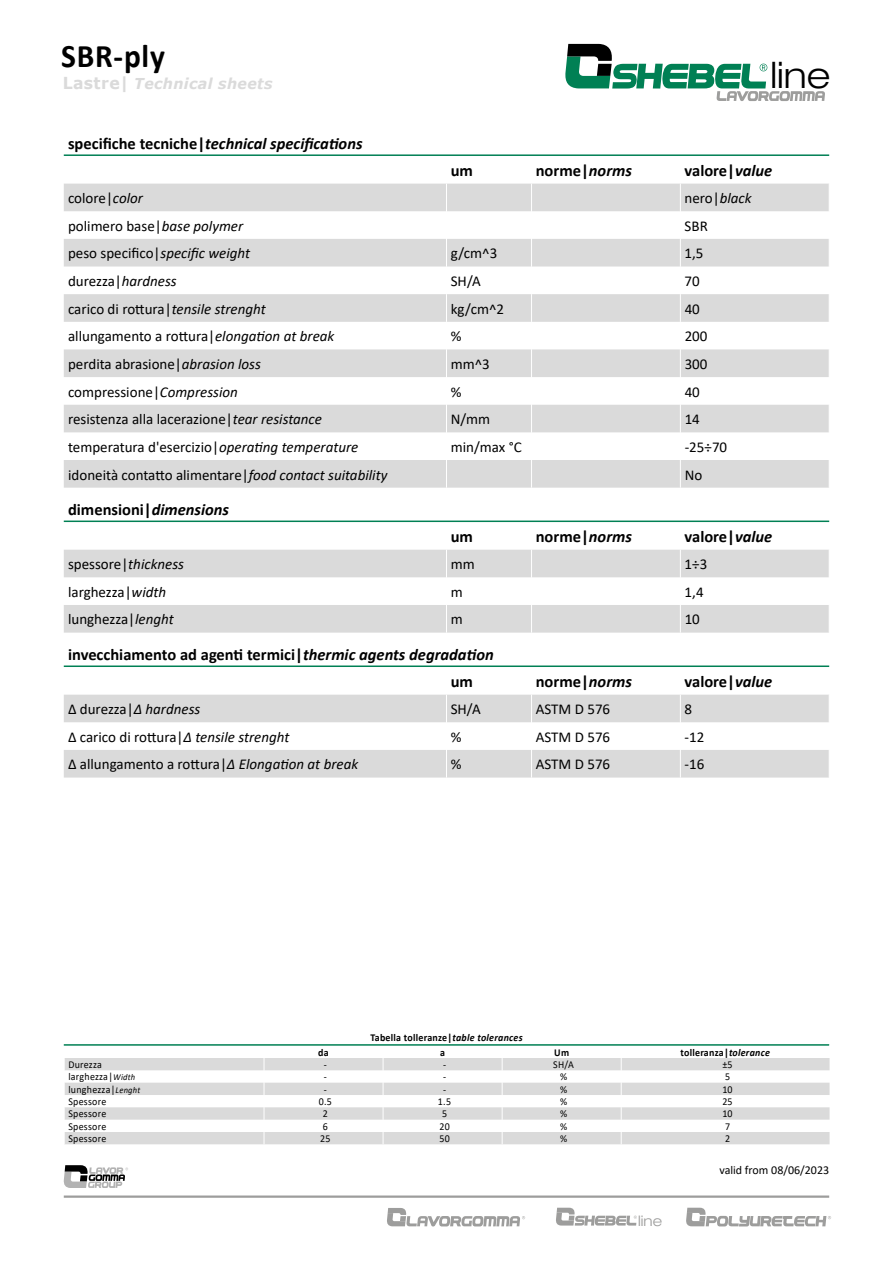
<style>
.page{position:relative;width:893px;height:1263px;background:#fff}
.page>*{position:absolute;margin:0;border:0;box-sizing:border-box;transform-origin:0 0}
.t1{font:300 expanded 36.45px "Helvetica Neue LT Std";color:#000}
.t2{font:700 33px "Calibri";letter-spacing:.025em;color:#000;scale:.95 1}
.t3{font:700 16.5px/27.2px "Calibri";color:#000}
.t4{font:italic 700 16.5px "Calibri";color:#000}
.t5{font:15px "Calibri";color:#000}
.t6{font:italic 700 15px "Verdana";letter-spacing:.025em;color:#dadada;scale:.95 1}
.t7{font:300 expanded 14.55px "Helvetica Neue LT Std";color:#9d9d9c}
.t8{font:12px "Calibri";color:#000}
.t9{font:10.5px "Calibri";letter-spacing:.025em;color:#000;scale:.95 1}
.t10{font:700 10.5px "Calibri";letter-spacing:.025em;color:#000;scale:.95 1}
.s1{font-style:normal;font-size:16.5px}
.s2{font-style:normal}
.s3{font-style:italic}
.s4{font-style:italic;font-size:9px}
</style>
<div class="page">
<svg style="left:387px;top:1208px;width:138px;height:18px"></svg>
<svg style="left:556px;top:1208px;width:81px;height:17px"></svg>
<svg style="left:686px;top:1208px;width:145px;height:18px"></svg>
<hr style="left:64px;top:1195px;width:765px;height:3px;background:#9d9d9c">
<svg style="left:63px;top:1165px;width:65px;height:23px"></svg>
<svg style="left:565px;top:44px;width:260px;height:57px"></svg>
<hr style="left:64px;top:154px;width:765px;height:2px;background:#008054">
<svg style="left:64px;top:184px;width:765px;height:304px;fill:#dadada"></svg>
<svg style="left:446px;top:184px;width:1px;height:304px"></svg>
<svg style="left:531px;top:184px;width:1px;height:304px"></svg>
<svg style="left:680px;top:184px;width:1px;height:304px"></svg>
<hr style="left:64px;top:520px;width:765px;height:2px;background:#008054">
<svg style="left:64px;top:550px;width:765px;height:83px;fill:#dadada"></svg>
<svg style="left:446px;top:550px;width:1px;height:83px"></svg>
<svg style="left:531px;top:550px;width:1px;height:83px"></svg>
<svg style="left:680px;top:550px;width:1px;height:83px"></svg>
<hr style="left:64px;top:665px;width:765px;height:2px;background:#008054">
<svg style="left:64px;top:695px;width:765px;height:82px;fill:#dadada"></svg>
<svg style="left:446px;top:695px;width:1px;height:82px"></svg>
<svg style="left:531px;top:695px;width:1px;height:82px"></svg>
<svg style="left:680px;top:695px;width:1px;height:82px"></svg>
<hr style="left:64px;top:1044px;width:765px;height:2px;background:#008054">
<svg style="left:65px;top:1058px;width:765px;height:86px;fill:#dadada"></svg>
<svg style="left:64px;top:1058px;width:1px;height:86px"></svg>
<svg style="left:264px;top:1058px;width:1px;height:86px"></svg>
<svg style="left:383px;top:1058px;width:1px;height:86px"></svg>
<svg style="left:502px;top:1058px;width:1px;height:86px"></svg>
<svg style="left:621px;top:1058px;width:1px;height:86px"></svg>
<h2 class="t2" style="left:61px;top:33px;width:111px">SBR-ply</h2>
<p class="t6" style="left:63px;top:74px;width:222px"><span class="s1">Lastre|</span> Technical sheets</p>
<p class="t4" style="left:68px;top:132px;width:296px"><span class="s2">specifiche tecniche|</span>technical specifications</p>
<h1 class="t1" style="left:770px;top:54px;width:61px">line</h1>
<p class="t3" style="left:451px;top:157px;width:24px">um</p>
<p class="t3" style="left:536px;top:157px;width:98px">norme|<span class="s3">norms</span></p>
<p class="t3" style="left:685px;top:157px;width:89px">valore|<span class="s3">value</span></p>
<p class="t5" style="left:68px;top:188px;width:76px">colore|<span class="s3">color</span></p>
<p class="t5" style="left:685px;top:188px;width:69px">nero|<span class="s3">black</span></p>
<p class="t5" style="left:68px;top:215px;width:177px">polimero base|<span class="s3">base polymer</span></p>
<p class="t5" style="left:685px;top:215px;width:25px">SBR</p>
<p class="t5" style="left:68px;top:243px;width:184px">peso specifico|<span class="s3">specific weight</span></p>
<p class="t5" style="left:451px;top:243px;width:48px">g/cm^3</p>
<p class="t5" style="left:685px;top:243px;width:20px">1,5</p>
<p class="t5" style="left:68px;top:271px;width:110px">durezza|<span class="s3">hardness</span></p>
<p class="t5" style="left:451px;top:271px;width:32px">SH/A</p>
<p class="t5" style="left:685px;top:271px;width:17px">70</p>
<p class="t5" style="left:68px;top:298px;width:199px">carico di rottura|<span class="s3">tensile strenght</span></p>
<p class="t5" style="left:451px;top:298px;width:55px">kg/cm^2</p>
<p class="t5" style="left:685px;top:298px;width:17px">40</p>
<p class="t5" style="left:68px;top:326px;width:268px">allungamento a rottura|<span class="s3">elongation at break</span></p>
<p class="t5" style="left:451px;top:326px;width:12px">%</p>
<p class="t5" style="left:685px;top:326px;width:24px">200</p>
<p class="t5" style="left:68px;top:354px;width:194px">perdita abrasione|<span class="s3">abrasion loss</span></p>
<p class="t5" style="left:451px;top:354px;width:41px">mm^3</p>
<p class="t5" style="left:685px;top:354px;width:24px">300</p>
<p class="t5" style="left:68px;top:381px;width:171px">compressione|<span class="s3">Compression</span></p>
<p class="t5" style="left:451px;top:381px;width:12px">%</p>
<p class="t5" style="left:685px;top:381px;width:17px">40</p>
<p class="t5" style="left:68px;top:409px;width:255px">resistenza alla lacerazione|<span class="s3">tear resistance</span></p>
<p class="t5" style="left:451px;top:409px;width:41px">N/mm</p>
<p class="t5" style="left:685px;top:409px;width:17px">14</p>
<p class="t5" style="left:68px;top:436px;width:292px">temperatura d'esercizio|<span class="s3">operating temperature</span></p>
<p class="t5" style="left:451px;top:436px;width:73px">min/max °C</p>
<p class="t5" style="left:685px;top:436px;width:44px">-25÷70</p>
<p class="t5" style="left:68px;top:464px;width:321px">idoneità contatto alimentare|<span class="s3">food contact suitability</span></p>
<p class="t5" style="left:685px;top:464px;width:19px">No</p>
<p class="t3" style="left:68px;top:496px;width:163px">dimensioni|<span class="s3">dimensions</span></p>
<p class="t3" style="left:451px;top:523px;width:24px">um</p>
<p class="t3" style="left:536px;top:523px;width:98px">norme|<span class="s3">norms</span></p>
<p class="t3" style="left:685px;top:523px;width:89px">valore|<span class="s3">value</span></p>
<p class="t5" style="left:68px;top:554px;width:118px">spessore|<span class="s3">thickness</span></p>
<p class="t5" style="left:451px;top:554px;width:25px">mm</p>
<p class="t5" style="left:685px;top:554px;width:24px">1÷3</p>
<p class="t5" style="left:68px;top:581px;width:100px">larghezza|<span class="s3">width</span></p>
<p class="t5" style="left:451px;top:581px;width:13px">m</p>
<p class="t5" style="left:685px;top:581px;width:20px">1,4</p>
<p class="t5" style="left:68px;top:609px;width:107px">lunghezza|<span class="s3">lenght</span></p>
<p class="t5" style="left:451px;top:609px;width:13px">m</p>
<p class="t5" style="left:685px;top:609px;width:17px">10</p>
<p class="t3" style="left:451px;top:641px;width:44px;text-indent:-383px">invecchiamento ad agenti termici|<span class="s3">thermic agents degradation </span>um</p>
<p class="t3" style="left:536px;top:668px;width:98px">norme|<span class="s3">norms</span></p>
<p class="t3" style="left:685px;top:668px;width:89px">valore|<span class="s3">value</span></p>
<p class="t5" style="left:68px;top:699px;width:134px">Δ durezza|<span class="s3">Δ hardness</span></p>
<p class="t5" style="left:451px;top:699px;width:32px">SH/A</p>
<p class="t5" style="left:536px;top:699px;width:76px">ASTM D 576</p>
<p class="t5" style="left:685px;top:699px;width:9px">8</p>
<p class="t5" style="left:68px;top:726px;width:223px">Δ carico di rottura|<span class="s3">Δ tensile strenght</span></p>
<p class="t5" style="left:451px;top:726px;width:12px">%</p>
<p class="t5" style="left:536px;top:726px;width:76px">ASTM D 576</p>
<p class="t5" style="left:685px;top:726px;width:21px">-12</p>
<p class="t5" style="left:68px;top:754px;width:292px">Δ allungamento a rottura|<span class="s3">Δ Elongation at break</span></p>
<p class="t5" style="left:451px;top:754px;width:12px">%</p>
<p class="t5" style="left:536px;top:754px;width:76px">ASTM D 576</p>
<p class="t5" style="left:685px;top:754px;width:21px">-16</p>
<p class="t10" style="left:370px;top:1030px;width:162px">Tabella tolleranze|<span class="s3">table tolerances</span></p>
<p class="t10" style="left:318px;top:1045px;width:13px">da</p>
<p class="t10" style="left:440px;top:1045px;width:7px">a</p>
<p class="t10" style="left:554px;top:1045px;width:17px">Um</p>
<p class="t10" style="left:680px;top:1045px;width:96px">tolleranza|<span class="s3">tolerance</span></p>
<p class="t9" style="left:68px;top:1057px;width:37px">Durezza</p>
<p class="t9" style="left:324px;top:1057px;width:5px">-</p>
<p class="t9" style="left:443px;top:1057px;width:5px">-</p>
<p class="t9" style="left:553px;top:1057px;width:23px">SH/A</p>
<p class="t9" style="left:722px;top:1057px;width:12px">±5</p>
<p class="t9" style="left:68px;top:1070px;width:72px">larghezza|<span class="s4">Width</span></p>
<p class="t9" style="left:324px;top:1070px;width:5px">-</p>
<p class="t9" style="left:443px;top:1070px;width:5px">-</p>
<p class="t9" style="left:560px;top:1070px;width:9px">%</p>
<p class="t9" style="left:725px;top:1070px;width:7px">5</p>
<p class="t9" style="left:68px;top:1082px;width:77px">lunghezza|<span class="s4">Lenght</span></p>
<p class="t9" style="left:324px;top:1082px;width:5px">-</p>
<p class="t9" style="left:443px;top:1082px;width:5px">-</p>
<p class="t9" style="left:560px;top:1082px;width:9px">%</p>
<p class="t9" style="left:722px;top:1082px;width:12px">10</p>
<p class="t9" style="left:68px;top:1094px;width:41px">Spessore</p>
<p class="t9" style="left:319px;top:1094px;width:15px">0.5</p>
<p class="t9" style="left:438px;top:1094px;width:15px">1.5</p>
<p class="t9" style="left:560px;top:1094px;width:9px">%</p>
<p class="t9" style="left:722px;top:1094px;width:12px">25</p>
<p class="t9" style="left:68px;top:1107px;width:41px">Spessore</p>
<p class="t9" style="left:323px;top:1107px;width:7px">2</p>
<p class="t9" style="left:442px;top:1107px;width:7px">5</p>
<p class="t9" style="left:560px;top:1107px;width:9px">%</p>
<p class="t9" style="left:722px;top:1107px;width:12px">10</p>
<p class="t9" style="left:68px;top:1119px;width:41px">Spessore</p>
<p class="t9" style="left:323px;top:1119px;width:7px">6</p>
<p class="t9" style="left:439px;top:1119px;width:12px">20</p>
<p class="t9" style="left:560px;top:1119px;width:9px">%</p>
<p class="t9" style="left:725px;top:1119px;width:7px">7</p>
<p class="t9" style="left:68px;top:1131px;width:41px">Spessore</p>
<p class="t9" style="left:320px;top:1131px;width:12px">25</p>
<p class="t9" style="left:439px;top:1131px;width:12px">50</p>
<p class="t9" style="left:560px;top:1131px;width:9px">%</p>
<p class="t9" style="left:725px;top:1131px;width:7px">2</p>
<p class="t7" style="left:638px;top:1212px;width:25px">line</p>
<p class="t8" style="left:719px;top:1162px;width:111px">valid from 08/06/2023</p>
</div>
